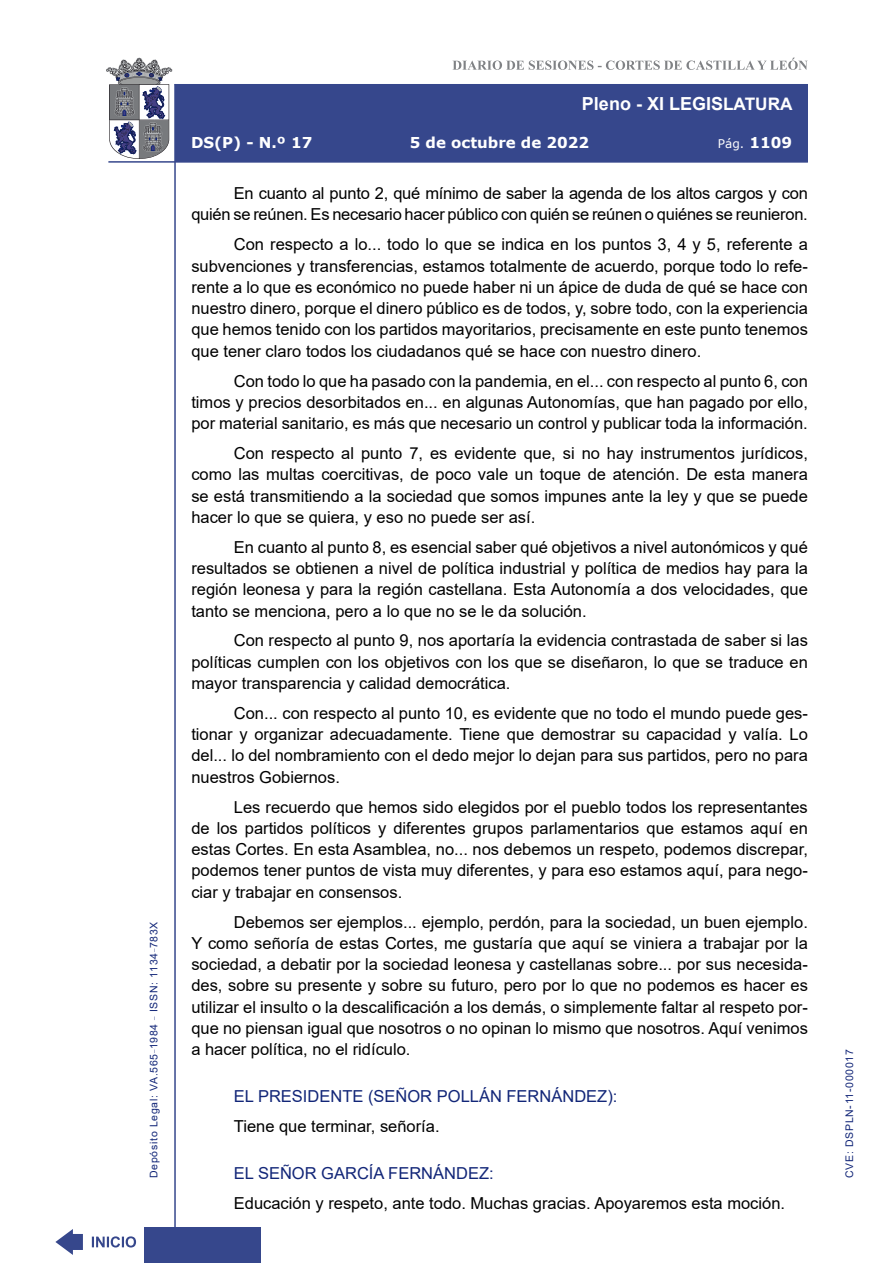
<style>
.page{position:relative;width:893px;height:1263px;background:#fff}
.page>*{position:absolute;margin:0;border:0;box-sizing:border-box;transform-origin:0 0}
.t1{font:700 18px "Arial";color:#fff}
.t2{font:16.5px/21.3px "Arial";color:#000;text-align:justify}
.Orador{font:16.5px "Arial";color:#122678}
.t3{font:700 15px "Verdana";color:#fff}
.t4{font:12px "Verdana";color:#fff}
.t5{font:10.5px "Arial";letter-spacing:.065em;color:#122678}
.s1{font-size:17.25px}
.s2{font-weight:700;font-size:15px}
</style>
<div class="page">
<svg style="left:452px;top:58px;width:356px;height:12px"></svg>
<hr style="left:174px;top:84px;width:2px;height:1179px;background:#36478c">
<div style="left:144px;top:1227px;width:117px;height:36px;background:#36478c"></div>
<div style="left:175px;top:84px;width:633px;height:78px;background:#36478c"></div>
<hr style="left:108px;top:161px;width:700px;height:2px;background:#36478c">
<svg style="left:92px;top:1236px;width:44px;height:11px"></svg>
<svg style="left:55px;top:1229px;width:28px;height:26px"></svg>
<svg style="left:106px;top:58px;width:66px;height:101px"></svg>
<p class="t5" style="left:146px;top:1178px;width:258px;rotate:-90deg">Depósito Legal: VA.565<sup>_</sup>1984 <sup>_</sup> ISSN: 1134<sup>_</sup>783X</p>
<p class="t1" style="left:582px;top:91px;width:212px">Pleno - XI LEGIS<span class="s1">LATURA</span></p>
<p class="t3" style="left:191px;top:132px;width:123px">DS(P) - N.º 17</p>
<p class="t3" style="left:410px;top:132px;width:181px">5 de octubre de 2022</p>
<p class="t4" style="left:718px;top:135px;width:76px">Pág. <span class="s2">1109</span></p>
<p class="t2" style="left:191px;top:183px;width:618px;text-align:right">En cuanto al punto 2, qué mínimo de saber la agenda de los altos cargos y con quién se reúnen. Es necesario hacer público con quién se reúnen o quiénes se reunieron.</p>
<p class="t2" style="left:191px;top:234px;width:618px;text-indent:43px">Con respecto a lo... todo lo que se indica en los puntos 3, 4 y 5, referente a subvenciones y transferencias, estamos totalmente de acuerdo, porque todo lo refe&shy;rente a lo que es económico no puede haber ni un ápice de duda de qué se hace con nuestro dinero, porque el dinero público es de todos, y, sobre todo, con la experiencia que hemos tenido con los partidos mayoritarios, precisamente en este punto tenemos que tener claro todos los ciudadanos qué se hace con nuestro dinero.</p>
<p class="t2" style="left:191px;top:370px;width:618px;text-indent:43px">Con todo lo que ha pasado con la pandemia, en el... con respecto al punto 6, con timos y precios desorbitados en... en algunas Autonomías, que han pagado por ello, por material sanitario, es más que necesario un control y publicar toda la información.</p>
<p class="t2" style="left:191px;top:442px;width:618px;text-indent:43px">Con respecto al punto 7, es evidente que, si no hay instrumentos jurídicos, como las multas coercitivas, de poco vale un toque de atención. De esta manera se está transmitiendo a la sociedad que somos impunes ante la ley y que se puede hacer lo que se quiera, y eso no puede ser así.</p>
<p class="t2" style="left:191px;top:536px;width:618px;text-indent:43px">En cuanto al punto 8, es esencial saber qué objetivos a nivel autonómicos y qué resultados se obtienen a nivel de política industrial y política de medios hay para la región leonesa y para la región castellana. Esta Autonomía a dos velocidades, que tanto se menciona, pero a lo que no se le da solución.</p>
<p class="t2" style="left:191px;top:630px;width:618px;text-indent:43px">Con respecto al punto 9, nos aportaría la evidencia contrastada de saber si las políticas cumplen con los objetivos con los que se diseñaron, lo que se traduce en mayor transparencia y calidad democrática.</p>
<p class="t2" style="left:191px;top:702px;width:618px;text-indent:43px">Con... con respecto al punto 10, es evidente que no todo el mundo puede ges&shy;tionar y organizar adecuadamente. Tiene que demostrar su capacidad y valía. Lo del... lo del nombramiento con el dedo mejor lo dejan para sus partidos, pero no para nuestros Gobiernos.</p>
<p class="t2" style="left:191px;top:796px;width:618px;text-indent:43px">Les recuerdo que hemos sido elegidos por el pueblo todos los representantes de los partidos políticos y diferentes grupos parlamentarios que estamos aquí en estas Cortes. En esta Asamblea, no... nos debemos un respeto, podemos discrepar, podemos tener puntos de vista muy diferentes, y para eso estamos aquí, para nego&shy;ciar y trabajar en consensos.</p>
<p class="t2" style="left:191px;top:911px;width:618px;text-indent:43px">Debemos ser ejemplos... ejemplo, perdón, para la sociedad, un buen ejemplo.<br>Y como señoría de estas Cortes, me gustaría que aquí se viniera a trabajar por la sociedad, a debatir por la sociedad leonesa y castellanas sobre... por sus necesida&shy;des, sobre su presente y sobre su futuro, pero por lo que no podemos es hacer es utilizar el insulto o la descalificación a los demás, o simplemente faltar al respeto por&shy;que no piensan igual que nosotros o no opinan lo mismo que nosotros. Aquí venimos a hacer política, no el ridículo.</p>
<p class="Orador" style="left:234px;top:1085px;width:385px">EL PRESIDENTE (SEÑOR POLLÁN FERNÁNDEZ):</p>
<p class="t2" style="left:234px;top:1115px;width:207px">Tiene que terminar, señoría.</p>
<p class="Orador" style="left:234px;top:1161px;width:261px">EL SEÑOR GARCÍA FERNÁNDEZ:</p>
<p class="t2" style="left:234px;top:1192px;width:553px">Educación y respeto, ante todo. Muchas gracias. Apoyaremos esta moción.</p>
<p class="t5" style="left:842px;top:1178px;width:130px;rotate:-90deg">CVE: DSPLN-11-000017</p>
</div>
